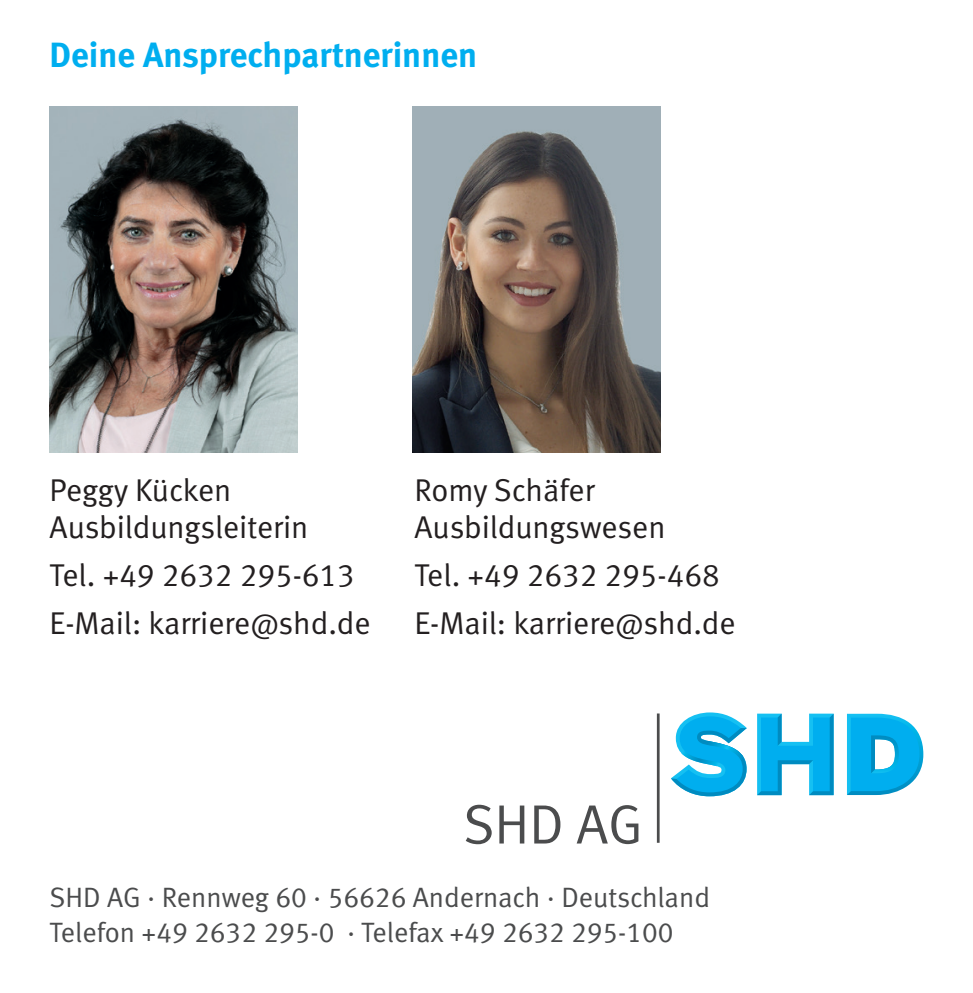
<style>
.page{position:relative;width:973px;height:993px;background:#fff}
.page>*{position:absolute;margin:0;border:0;box-sizing:border-box;transform-origin:0 0}
.t1{font:55.3px "Meta Normal LF";color:#4b4c4d}
.t2{font:35px "Meta Bold LF";color:#00aeef}
.t3{font:31.5px "Meta Normal LF";color:#231f20}
.t4{font:28px/35px "Meta Normal LF";color:#4b4c4d}
</style>
<div class="page">
<hr style="left:0;top:0;width:1px;height:992px;background:#00aeef">
<svg style="left:757px;top:713px;width:76px;height:81px"></svg>
<svg style="left:847px;top:713px;width:76px;height:81px"></svg>
<svg style="left:671px;top:712px;width:75px;height:84px"></svg>
<hr style="left:656px;top:713px;width:3px;height:129px;background:#4b4c4d">
<img style="left:50px;top:107px;width:248px;height:345px">
<img style="left:412px;top:107px;width:248px;height:345px">
<p class="t2" style="left:50px;top:34px;width:429px">Deine Ansprechpartnerinnen</p>
<p class="t3" style="left:50px;top:471px;width:183px">Peggy Kücken</p>
<p class="t3" style="left:50px;top:509px;width:260px">Ausbildungsleiterin</p>
<p class="t3" style="left:50px;top:557px;width:306px">Tel. +49 2632 295-613</p>
<p class="t3" style="left:50px;top:604px;width:322px">E-Mail: karriere@shd.de</p>
<p class="t3" style="left:414px;top:471px;width:181px">Romy Schäfer</p>
<p class="t3" style="left:414px;top:509px;width:252px">Ausbildungswesen</p>
<p class="t3" style="left:414px;top:557px;width:306px">Tel. +49 2632 295-468</p>
<p class="t3" style="left:414px;top:604px;width:322px">E-Mail: karriere@shd.de</p>
<p class="t1" style="left:463px;top:792px;width:181px">SHD AG</p>
<p class="t4" style="left:50px;top:878px;width:661px">SHD AG · Rennweg 60 · 56626 Andernach · Deutschland<br>Telefon +49 2632 295-0 · Telefax +49 2632 295-100</p>
</div>
